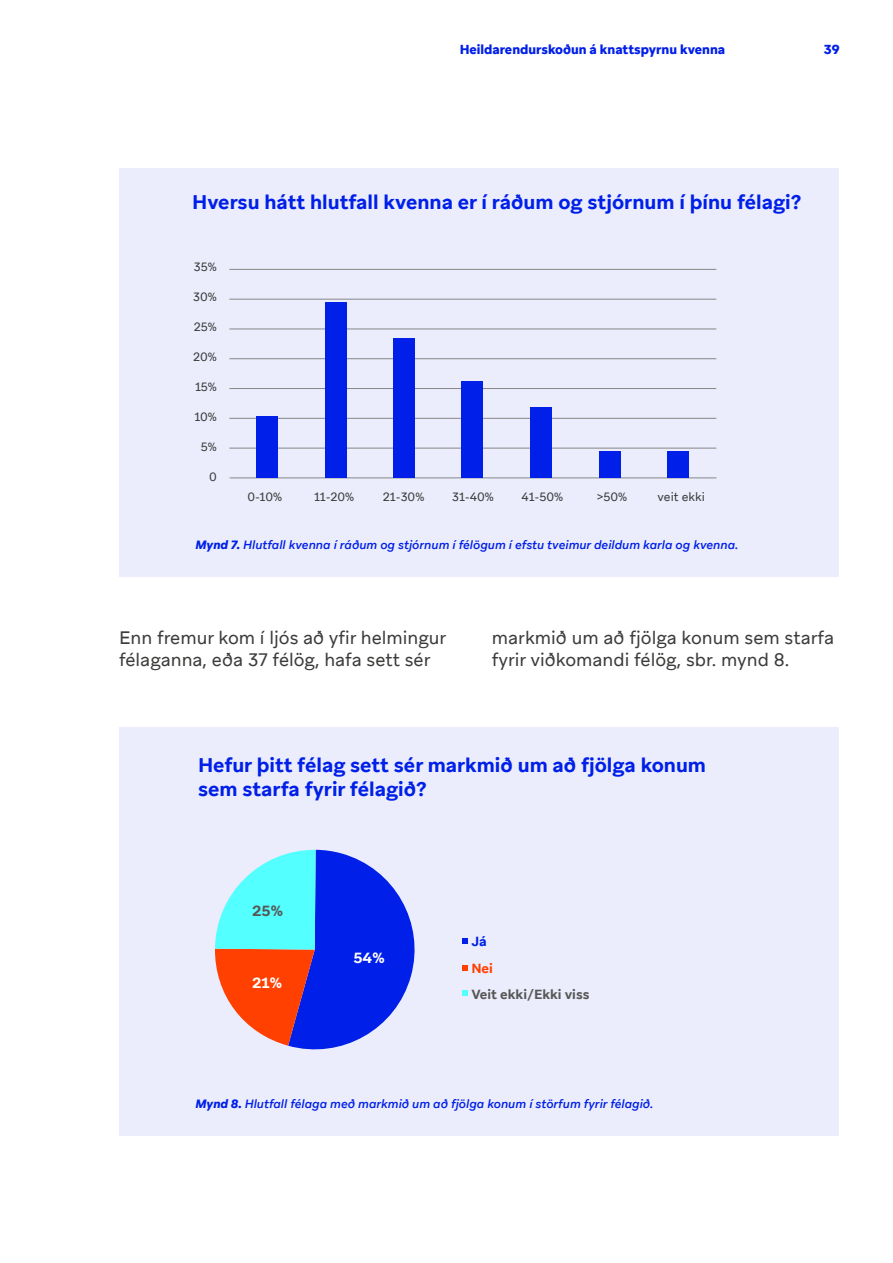
<style>
.page{position:relative;width:893px;height:1263px;background:#fff}
.page>*{position:absolute;margin:0;border:0;box-sizing:border-box;transform-origin:0 0}
.t1{font:700 20.1px/24.8px "Aribau Grotesk";color:#001fe8}
.t2{font:18px/21.6px "Aribau Grotesk";color:#3c3c3b}
.t3{font:700 15px "Aribau Grotesk";color:#fff}
.t4{font:700 15px "Aribau Grotesk";color:#575756}
.t5{font:700 13.5px "Aribau Grotesk";color:#575756}
.t6{font:700 13.5px "Aribau Grotesk";color:#ff4000}
.t7{font:700 13.5px "Aribau Grotesk";color:#001fe8}
.t8{font:900 13.05px "Aribau Grotesk";color:#001fe8}
.t9{font:italic 500 12px "Aribau Grotesk";color:#001fe8}
.t10{font:12px "Aribau Grotesk";color:#3c3c3b}
.s1{font-weight:900}
</style>
<div class="page">
<div style="left:119px;top:168px;width:720px;height:408px;background:#ebedfd"></div>
<div style="left:119px;top:727px;width:720px;height:408px;background:#ebedfd"></div>
<hr style="left:230px;top:478px;width:486px;height:1px;background:#878787">
<hr style="left:229px;top:448px;width:487px;height:1px;background:#878787">
<hr style="left:229px;top:418px;width:487px;height:1px;background:#878787">
<hr style="left:229px;top:358px;width:487px;height:1px;background:#878787">
<hr style="left:229px;top:388px;width:487px;height:1px;background:#878787">
<hr style="left:229px;top:329px;width:487px;height:1px;background:#878787">
<hr style="left:229px;top:299px;width:487px;height:1px;background:#878787">
<hr style="left:229px;top:269px;width:487px;height:1px;background:#878787">
<div style="left:256px;top:416px;width:21px;height:62px;background:#001fe8"></div>
<div style="left:325px;top:302px;width:22px;height:176px;background:#001fe8"></div>
<div style="left:394px;top:338px;width:21px;height:140px;background:#001fe8"></div>
<div style="left:462px;top:381px;width:21px;height:97px;background:#001fe8"></div>
<div style="left:530px;top:407px;width:22px;height:71px;background:#001fe8"></div>
<div style="left:668px;top:451px;width:21px;height:27px;background:#001fe8"></div>
<div style="left:599px;top:451px;width:21px;height:27px;background:#001fe8"></div>
<svg style="left:462px;top:938px;width:5px;height:5px"></svg>
<svg style="left:462px;top:965px;width:5px;height:6px"></svg>
<svg style="left:462px;top:990px;width:5px;height:6px"></svg>
<svg style="left:215px;top:849px;width:200px;height:201px"></svg>
<p class="t8" style="left:460px;top:41px;width:267px">Heildarendurskoðun á knattspyrnu kvenna</p>
<p class="t8" style="left:824px;top:41px;width:17px">39</p>
<h1 class="t1" style="left:192px;top:189px;width:611px">Hversu hátt hlutfall kvenna er í ráðum og stjórnum í þínu félagi?</h1>
<p class="t10" style="left:194px;top:259px;width:24px">35%</p>
<p class="t10" style="left:193px;top:289px;width:25px">30%</p>
<p class="t10" style="left:194px;top:319px;width:25px">25%</p>
<p class="t10" style="left:193px;top:349px;width:25px">20%</p>
<p class="t10" style="left:195px;top:379px;width:23px">15%</p>
<p class="t10" style="left:194px;top:409px;width:24px">10%</p>
<p class="t10" style="left:201px;top:439px;width:17px">5%</p>
<p class="t10" style="left:209px;top:469px;width:9px">0</p>
<p class="t10" style="left:247px;top:489px;width:36px">0-10%</p>
<p class="t10" style="left:314px;top:489px;width:42px">11-20%</p>
<p class="t10" style="left:383px;top:489px;width:43px">21-30%</p>
<p class="t10" style="left:452px;top:489px;width:43px">31-40%</p>
<p class="t10" style="left:522px;top:489px;width:43px">41-50%</p>
<p class="t10" style="left:596px;top:489px;width:32px">&gt;50%</p>
<p class="t10" style="left:658px;top:489px;width:49px">veit ekki</p>
<p class="t9" style="left:195px;top:538px;width:544px"><span class="s1">Mynd 7.</span> Hlutfall kvenna í ráðum og stjórnum í félögum í efstu tveimur deildum karla og kvenna.</p>
<h2 class="t2" style="left:119px;top:626px;width:329px">Enn fremur kom í ljós að yfir helmingur félaganna, eða 37 félög, hafa sett sér</h2>
<h2 class="t2" style="left:492px;top:626px;width:344px">markmið um að fjölga konum sem starfa fyrir viðkomandi félög, sbr. mynd 8.</h2>
<h1 class="t1" style="left:198px;top:752px;width:510px">Hefur þitt félag sett sér markmið um að fjölga konum sem starfa fyrir félagið?</h1>
<p class="t4" style="left:252px;top:901px;width:32px">25%</p>
<p class="t3" style="left:252px;top:973px;width:31px">21%</p>
<p class="t3" style="left:353px;top:948px;width:33px">54%</p>
<p class="t7" style="left:471px;top:932px;width:17px">Já</p>
<p class="t6" style="left:471px;top:960px;width:23px">Nei</p>
<p class="t5" style="left:471px;top:985px;width:120px">Veit ekki/Ekki viss</p>
<p class="t9" style="left:195px;top:1096px;width:459px"><span class="s1">Mynd 8.</span> Hlutfall félaga með markmið um að fjölga konum í störfum fyrir félagið.</p>
</div>
